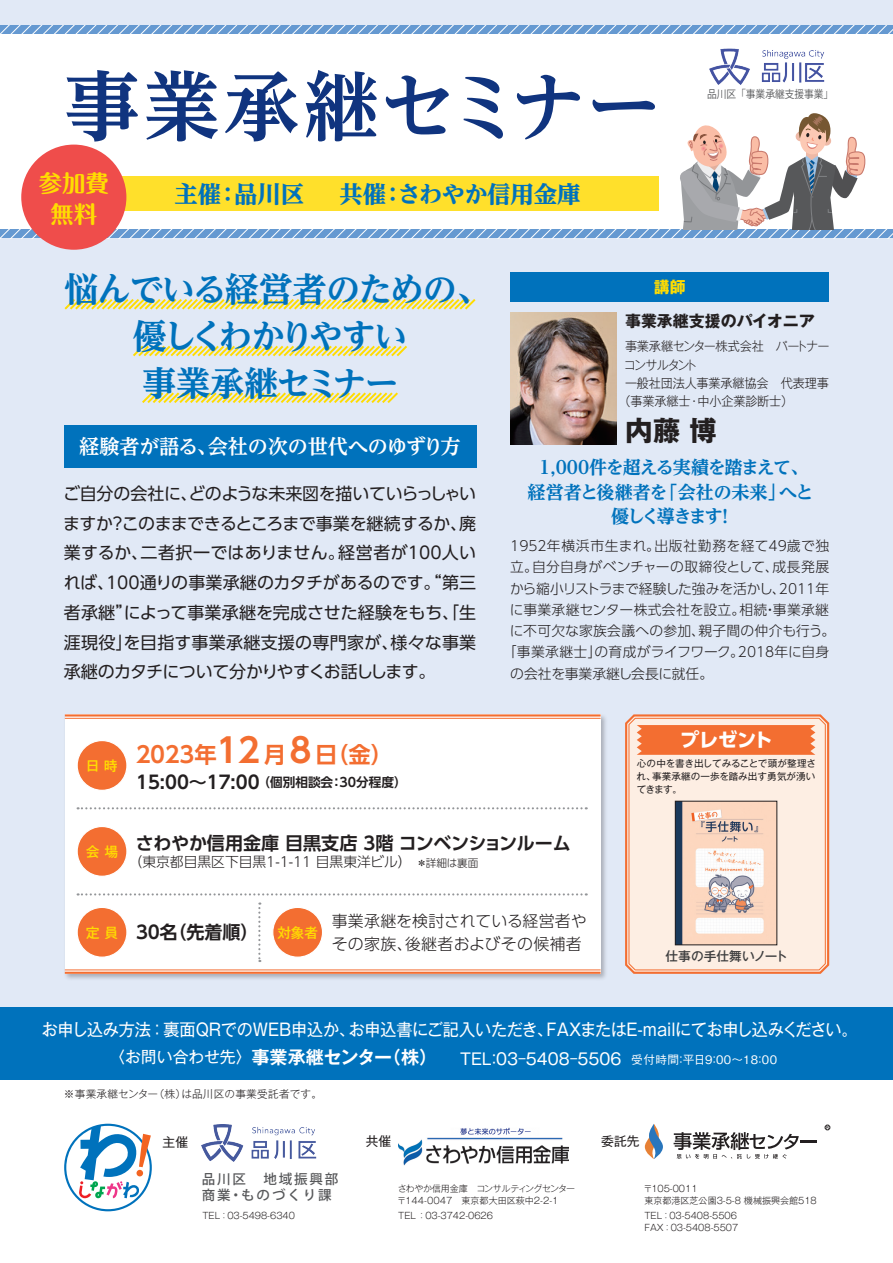
<style>
.page{position:relative;width:893px;height:1263px;background:#fff}
.page>*{position:absolute;margin:0;border:0;box-sizing:border-box;transform-origin:0 0}
.t1{font:700 76.05px "UD Reimin Pro";letter-spacing:.02em;color:#10347f}
.t2{font:700 expanded 34.05px/46.8px "UD Reimin Pro";letter-spacing:-.05em;color:#0072bc;text-align:center}
.t3{font:700 27.6px "Gothic MB101 Pro";color:#231f20}
.t4{font:800 23.4px "UD Reimin Pro";letter-spacing:-.005em;color:#0072bc}
.t5{font:700 23.4px "Maru Fo Pro";color:#ffdc01}
.t6{font:700 22.35px "UD Shin Go Pro De";letter-spacing:-.345em;color:#f36e31}
.t7{font:700 20.25px "UD Reimin Pro";letter-spacing:-.015em;color:#fff}
.t8{font:700 19.2px "UD Shin Go Pro";letter-spacing:-.01em;color:#fff}
.t9{font:700 expanded 18px/24.5px "UD Reimin Pro";letter-spacing:-.07em;color:#0072bc;text-align:center}
.t10{font:700 18px "UD Shin Go Pro De";letter-spacing:-.01em;color:#231f20}
.t11{font:700 18px "Gothic MB101 Pro De";letter-spacing:-.025em;color:#fff}
.t12{font:16.95px/29.7px "UD Shin Go Pro";letter-spacing:-.005em;color:#231f20;text-align:justify}
.t13{font:16.95px "Gothic MB101 Pro";letter-spacing:-.02em;color:#fff;scale:.95 1}
.t14{font:300 15.9px/23.4px "UD Shin Go Pro";letter-spacing:.02em;color:#231f20}
.t15{font:700 15.9px "Gothic MB101 Pro";color:#231f20}
.t16{font:700 15.9px "Gothic MB101 Pro";color:#ffdc01}
.t17{font:300 13.8px "UD Shin Go Pro";color:#231f20}
.t18{font:300 13.8px "UD Shin Go Pro";letter-spacing:.02em;color:#231f20}
.t19{font:300 13.8px "UD Shin Go Pro";letter-spacing:.025em;color:#231f20}
.t20{font:500 13.5px/16.6px "Koz Go Pr 6 N";letter-spacing:.14em;color:#57585a}
.t21{font:300 12.75px "Gothic MB101 Pro";letter-spacing:-.015em;color:#231f20;scale:.95 1}
.t22{font:300 12.75px "Gothic MB101 Pro";letter-spacing:-.04em;color:#231f20;scale:.95 1}
.t23{font:500 12.75px "Gothic MB101 Pro";color:#3e3e3f}
.t24{font:12.75px "Gothic MB101 Pro";color:#231f20}
.t25{font:300 12.75px "Gothic MB101 Pro";letter-spacing:-.13em;color:#231f20;scale:.95 1}
.t26{font:700 12.6px "UD Shin Go Pro De";color:#231f20}
.t27{font:500 11.7px "Gothic BBB Pro";letter-spacing:.03em;color:#fff}
.t28{font:10.8px "Koz Go Pr 6 N";color:#57585a;scale:.9 1}
.t29{font:300 10.65px "Gothic MB101 Pro";letter-spacing:.015em;color:#231f20}
.t30{font:9.6px/12.8px "Gothic MB101 Pro";color:#231f20;text-align:justify}
.t31{font:300 9px/11.7px "Gothic MB101 Pro";color:#231f20}
.t32{font:300 9px/11.7px "Gothic MB101 Pro";letter-spacing:-.055em;color:#231f20}
.s1{font-size:33.45px}
.s2{font-size:18px}
.s3{font-size:10.65px}
.s4{font-family:"Gothic MB101 Pro";font-weight:500;font-size:13.8px;color:#ffdc01}
.s5{font-family:"Gothic MB101 Pro";font-weight:400;font-size:15.9px}
</style>
<div class="page">
<div style="left:0;top:0;width:893px;height:1080px;background:#e1e9f6"></div>
<div style="left:0;top:26px;width:893px;height:212px;background:#fff"></div>
<svg style="left:0;top:26px;width:893px;height:8px;background:#78a6d6"></svg>
<div style="left:0;top:1008px;width:893px;height:72px;background:#0072bc"></div>
<div style="left:63px;top:713px;width:545px;height:269px;background:#231f20;opacity:.3"></div>
<div style="left:65px;top:714px;width:536px;height:260px;background:#fff"></div>
<svg style="left:674px;top:1132px;width:143px;height:27px"></svg>
<svg style="left:645px;top:1124px;width:18px;height:35px"></svg>
<svg style="left:825px;top:1125px;width:5px;height:5px"></svg>
<div style="left:77px;top:740px;width:50px;height:50px;background:#f36e31;border-radius:50%"></div>
<div style="left:77px;top:740px;width:51px;height:51px;border:1px solid #fff;border-radius:50%"></div>
<div style="left:77px;top:826px;width:50px;height:50px;background:#f36e31;border-radius:50%"></div>
<div style="left:77px;top:826px;width:51px;height:51px;border:1px solid #fff;border-radius:50%"></div>
<div style="left:77px;top:907px;width:50px;height:50px;background:#f36e31;border-radius:50%"></div>
<div style="left:77px;top:907px;width:51px;height:51px;border:1px solid #fff;border-radius:50%"></div>
<div style="left:273px;top:907px;width:50px;height:50px;background:#f36e31;border-radius:50%"></div>
<div style="left:272px;top:907px;width:51px;height:51px;border:1px solid #fff;border-radius:50%"></div>
<svg style="left:64px;top:1124px;width:88px;height:87px"></svg>
<img style="left:709px;top:48px;width:116px;height:37px">
<img style="left:201px;top:1124px;width:116px;height:38px">
<svg style="left:64px;top:299px;width:412px;height:11px"></svg>
<svg style="left:133px;top:345px;width:274px;height:12px"></svg>
<svg style="left:142px;top:392px;width:256px;height:11px"></svg>
<svg style="left:78px;top:807px;width:509px;height:2px"></svg>
<svg style="left:78px;top:893px;width:509px;height:2px"></svg>
<svg style="left:258px;top:902px;width:2px;height:60px"></svg>
<svg style="left:0;top:113px;width:893px;height:125px"></svg>
<svg style="left:625px;top:714px;width:205px;height:260px;background:#f19d77"></svg>
<svg style="left:628px;top:717px;width:198px;height:254px;background:#fbe8dc"></svg>
<img style="left:677px;top:803px;width:98px;height:140px">
<div style="left:675px;top:801px;width:102px;height:144px;border:1px solid #231f20"></div>
<svg style="left:637px;top:725px;width:178px;height:30px;background:#f37236"></svg>
<img style="left:399px;top:1127px;width:170px;height:38px">
<div style="left:510px;top:272px;width:319px;height:30px;background:#0072bc"></div>
<div style="left:64px;top:176px;width:595px;height:34px;background:#ffe02b"></div>
<div style="left:21px;top:145px;width:105px;height:105px;background:#ef4d4b;border-radius:50%"></div>
<img style="left:510px;top:313px;width:106px;height:131px">
<hr style="left:65px;top:714px;width:536px;height:2px;background:#f36e31">
<hr style="left:65px;top:718px;width:536px;height:1px;background:#f36e31">
<hr style="left:65px;top:969px;width:536px;height:1px;background:#f36e31">
<hr style="left:65px;top:972px;width:536px;height:2px;background:#f36e31">
<div style="left:64px;top:425px;width:412px;height:43px;background:#0072bc"></div>
<h1 class="t1" style="left:64px;top:44px;width:599px">事業承継セミナー</h1>
<h3 class="t5" style="left:39px;top:165px;width:72px">参加費</h3>
<h3 class="t4" style="left:174px;top:175px;width:408px">主催：品川区　共催：さわやか信用金庫</h3>
<h3 class="t5" style="left:50px;top:196px;width:48px">無料</h3>
<p class="t28" style="left:707px;top:88px;width:142px">品川区「事業承継支援事業」</p>
<p class="t28" style="left:713px;top:95px;width:142px">品川区「事業承継支援事業」</p>
<h2 class="t2" style="left:65px;top:265px;width:428px">悩んでいる経営者のための、優しくわかりやすい<br>事業承継セミナー</h2>
<p class="t7" style="left:79px;top:430px;width:383px">経験者が語る、会社の次の世代へのゆずり方</p>
<p class="t12" style="left:63px;top:478px;width:415px">ご自分の会社に、どのような未来図を描いていらっしゃいますか？このままできるところまで事業を継続するか、廃業するか、二者択一ではありません。経営者が100人いれば、100通りの事業承継のカタチがあるのです。“第三者承継”によって事業承継を完成させた経験をもち、「生涯現役」を目指す事業承継支援の専門家が、様々な事業承継のカタチについて分かりやすくお話しします。</p>
<h3 class="t6" style="left:86px;top:736px;width:309px"><sub>日</sub> <sub>時</sub> ２０２３年<span class="s1">１２</span>月<span class="s1">８</span>日（金）</h3>
<p class="t26" style="left:136px;top:772px;width:272px"><span class="s2">15:00～17:00</span> （個別相談会：30分程度）</p>
<p class="t16" style="left:654px;top:274px;width:33px">講師</p>
<p class="t15" style="left:625px;top:307px;width:191px">事業承継支援のパイオニア</p>
<p class="t22" style="left:625px;top:336px;width:217px">事業承継センター株式会社　パートナー</p>
<p class="t25" style="left:624px;top:354px;width:79px">コンサルタント</p>
<p class="t21" style="left:625px;top:372px;width:216px">一般社団法人事業承継協会　代表理事</p>
<p class="t21" style="left:618px;top:390px;width:186px">（事業承継士・中小企業診断士）</p>
<h3 class="t3" style="left:625px;top:408px;width:94px">内藤 博</h3>
<p class="t9" style="left:528px;top:455px;width:287px">1,000件を超える実績を踏まえて、経営者と後継者を「会社の未来」へと優しく導きます！</p>
<p class="t19" style="left:510px;top:535px;width:320px">1952年横浜市生まれ。出版社勤務を経て49歳で独</p>
<p class="t18" style="left:510px;top:556px;width:320px">立。自分自身がベンチャーの取締役として、成長発展</p>
<p class="t17" style="left:510px;top:577px;width:321px">から縮小リストラまで経験した強みを活かし、2011年</p>
<p class="t18" style="left:510px;top:598px;width:321px">に事業承継センター株式会社を設立。相続・事業承継</p>
<p class="t17" style="left:510px;top:620px;width:327px">に不可欠な家族会議への参加、親子間の仲介も行う。</p>
<p class="t17" style="left:503px;top:641px;width:328px">「事業承継士」の育成がライフワーク。2018年に自身</p>
<p class="t17" style="left:510px;top:662px;width:204px">の会社を事業承継し会長に就任。</p>
<p class="t8" style="left:680px;top:724px;width:94px">プレゼント</p>
<p class="t30" style="left:637px;top:756px;width:181px">心の中を書き出してみることで頭が整理され、事業承継の一歩を踏み出す勇気が湧いてきます。</p>
<p class="t10" style="left:86px;top:828px;width:486px"><sub>会</sub> <sub>場</sub> さわやか信用金庫 目黒支店 3階 コンベンションルーム</p>
<p class="t17" style="left:129px;top:851px;width:351px">（東京都目黒区下目黒1-1-11 目黒東洋ビル）　<span class="s3">＊詳細は裏面</span></p>
<p class="t10" style="left:86px;top:918px;width:233px"><span class="s4">定 員</span> 3０名（先着順） <span class="s4">対象者</span></p>
<p class="t14" style="left:332px;top:908px;width:257px">事業承継を検討されている経営者やその家族、後継者およびその候補者</p>
<p class="t23" style="left:665px;top:945px;width:124px">仕事の手仕舞いノート</p>
<p class="t13" style="left:42px;top:1016px;width:860px">お申し込み方法：裏面QRでのWEB申込か、お申込書にご記入いただき、FAXまたはE-mailにてお申し込みください。</p>
<p class="t11" style="left:109px;top:1042px;width:329px"><span class="s5">〈お問い合わせ先〉</span>事業承継センター（株）</p>
<p class="t27" style="left:460px;top:1050px;width:318px"><span class="s5">TEL：03-5408-5506</span> 受付時間：平日9：00〜18：00</p>
<p class="t29" style="left:64px;top:1085px;width:260px">※事業承継センター（株）は品川区の事業受託者です。</p>
<p class="t24" style="left:163px;top:1132px;width:27px">主催</p>
<p class="t20" style="left:202px;top:1171px;width:154px">品川区　地域振興部　商業・ものづくり課</p>
<p class="t31" style="left:202px;top:1209px;width:94px">TEL：03-5498-6340</p>
<p class="t24" style="left:366px;top:1131px;width:27px">共催</p>
<p class="t32" style="left:397px;top:1181px;width:180px">さわやか信用金庫　コンサルティングセンター〒１４４-００４７　東京都大田区萩中２-２-１</p>
<p class="t31" style="left:398px;top:1209px;width:96px">TEL ：03-3742-0626</p>
<p class="t24" style="left:601px;top:1131px;width:40px">委託先</p>
<p class="t31" style="left:643px;top:1181px;width:175px">〒105-0011<br>東京都港区芝公園3-5-8 機械振興会館518</p>
<p class="t31" style="left:644px;top:1209px;width:95px">TEL：03-5408-5506<br>FAX：03-5408-5507</p>
</div>
